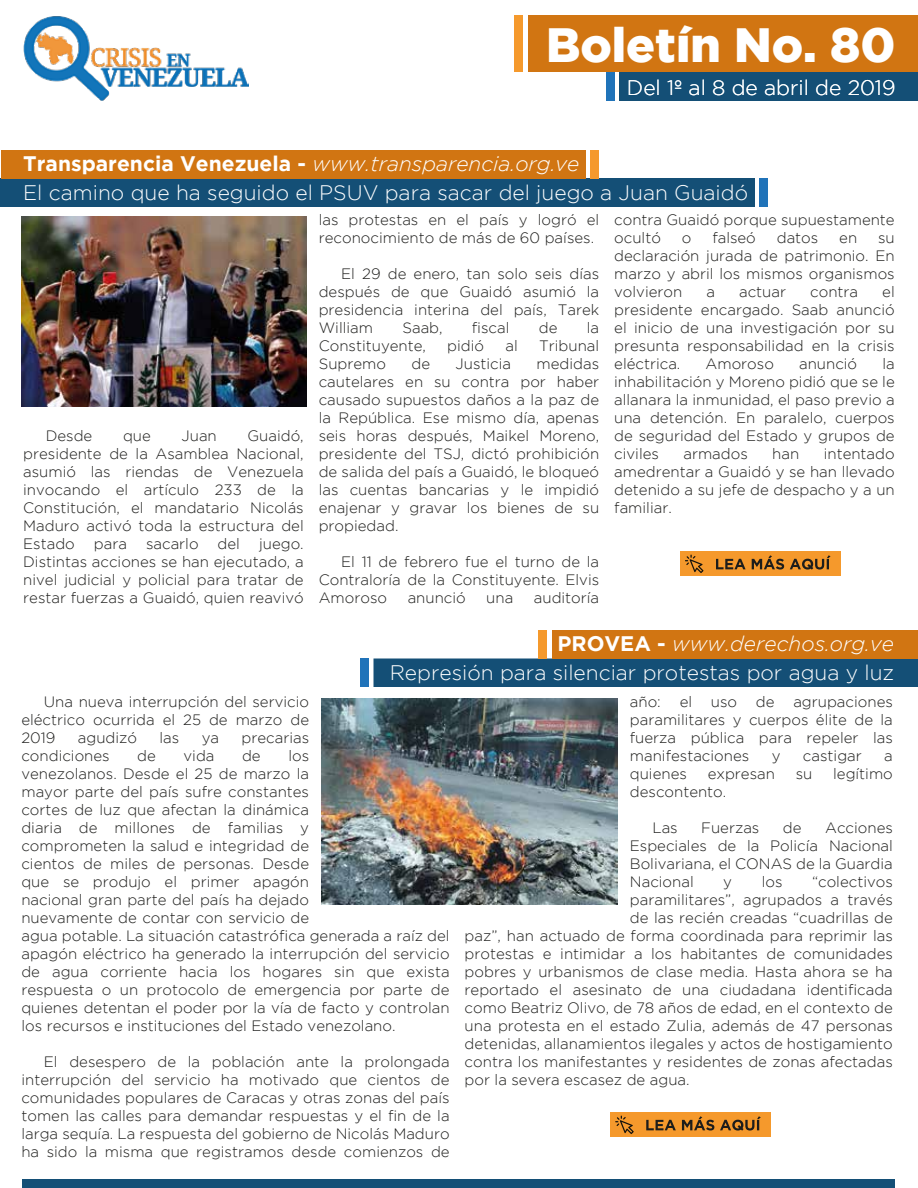
<style>
.page{position:relative;width:918px;height:1188px;background:#fff}
.page>*{position:absolute;margin:0;border:0;box-sizing:border-box;transform-origin:0 0}
.t1{font:900 48px "Gotham";color:#fff}
.t2{font:300 21px "Gotham";color:#fff}
.t3{font:italic 300 21px "Gotham";color:#fff}
.t4{font:300 15px/18px "Gotham";color:#1d1d1b;text-align:justify}
.s1{font-weight:700;font-style:normal}
</style>
<div class="page">
<div style="left:620px;top:72px;width:298px;height:28px;background:#144f76"></div>
<div style="left:606px;top:72px;width:9px;height:28px;background:#2073b9"></div>
<img style="left:23px;top:16px;width:226px;height:84px">
<div style="left:528px;top:15px;width:390px;height:57px;background:#d17512"></div>
<div style="left:514px;top:15px;width:10px;height:57px;background:#f5992c"></div>
<div style="left:22px;top:1179px;width:873px;height:9px;background:#144f76"></div>
<div style="left:0;top:178px;width:754px;height:29px;background:#144f76"></div>
<div style="left:759px;top:178px;width:9px;height:29px;background:#2073b9"></div>
<div style="left:1px;top:150px;width:585px;height:28px;background:#d17512"></div>
<div style="left:590px;top:150px;width:9px;height:28px;background:#f5992c"></div>
<div style="left:680px;top:552px;width:161px;height:24px;background:#f5992c"></div>
<svg style="left:685px;top:555px;width:19px;height:18px"></svg>
<svg style="left:716px;top:559px;width:30px;height:10px"></svg>
<svg style="left:752px;top:555px;width:32px;height:15px"></svg>
<svg style="left:790px;top:555px;width:41px;height:15px"></svg>
<img style="left:21px;top:216px;width:286px;height:190px">
<div style="left:374px;top:658px;width:544px;height:29px;background:#144f76"></div>
<div style="left:360px;top:658px;width:9px;height:29px;background:#2073b9"></div>
<div style="left:552px;top:630px;width:366px;height:28px;background:#d17512"></div>
<div style="left:538px;top:630px;width:10px;height:28px;background:#f5992c"></div>
<img style="left:321px;top:699px;width:297px;height:205px">
<div style="left:611px;top:1113px;width:160px;height:24px;background:#f5992c"></div>
<svg style="left:615px;top:1116px;width:19px;height:18px"></svg>
<svg style="left:646px;top:1120px;width:30px;height:10px"></svg>
<svg style="left:682px;top:1116px;width:32px;height:15px"></svg>
<svg style="left:720px;top:1116px;width:41px;height:15px"></svg>
<h1 class="t1" style="left:546px;top:17px;width:351px">Boletín No. 80</h1>
<h2 class="t2" style="left:627px;top:76px;width:270px">Del 1º al 8 de abril de 2019</h2>
<h2 class="t3" style="left:23px;top:152px;width:558px"><span class="s1">Transparencia Venezuela -</span> www.transparencia.org.ve</h2>
<h2 class="t2" style="left:23px;top:181px;width:726px">El camino que ha seguido el PSUV para sacar del juego a Juan Guaidó</h2>
<p class="t4" style="left:23px;top:427px;width:282px;text-indent:224px">Guaidó, presidente de la Asamblea Nacional, asumió las riendas de Venezuela invocando el artículo 233 de la Constitución, el mandatario Nicolás Maduro activó toda la estructura del Estado</p>
<p class="t4" style="left:46px;top:427px;width:48px">Desde</p>
<p class="t4" style="left:123px;top:427px;width:29px">que</p>
<p class="t4" style="left:182px;top:427px;width:37px">Juan</p>
<p class="t4" style="left:94px;top:535px;width:35px">para</p>
<p class="t4" style="left:146px;top:535px;width:54px">sacarlo</p>
<p class="t4" style="left:218px;top:535px;width:24px">del</p>
<p class="t4" style="left:23px;top:535px;width:282px;text-indent:236px">juego.<br>Distintas acciones se han ejecutado, a nivel judicial y policial para tratar de restar fuerzas a Guaidó, quien reavivó</p>
<p class="t4" style="left:319px;top:211px;width:282px">las protestas en el país y logró el reconocimiento de más de 60 países.</p>
<p class="t4" style="left:319px;top:265px;width:282px;text-indent:22px">El 29 de enero, tan solo seis días después de que Guaidó asumió la presidencia interina del país, Tarek William</p>
<p class="t4" style="left:402px;top:319px;width:42px">Saab,</p>
<p class="t4" style="left:472px;top:319px;width:39px">fiscal</p>
<p class="t4" style="left:539px;top:319px;width:20px">de</p>
<p class="t4" style="left:587px;top:319px;width:14px">la</p>
<p class="t4" style="left:319px;top:337px;width:109px">Constituyente,</p>
<p class="t4" style="left:447px;top:337px;width:38px">pidió</p>
<p class="t4" style="left:505px;top:337px;width:14px">al</p>
<p class="t4" style="left:539px;top:337px;width:62px">Tribunal</p>
<p class="t4" style="left:319px;top:355px;width:69px">Supremo</p>
<p class="t4" style="left:412px;top:355px;width:20px">de</p>
<p class="t4" style="left:456px;top:355px;width:57px">Justicia</p>
<p class="t4" style="left:319px;top:355px;width:282px;text-indent:218px">medidas cautelares en su contra por haber causado supuestos daños a la paz de la República. Ese mismo día, apenas seis horas después, Maikel Moreno, presidente del TSJ, dictó prohibición de salida del país a Guaidó, le bloqueó las cuentas bancarias y le impidió enajenar y gravar los bienes de su propiedad.</p>
<p class="t4" style="left:319px;top:553px;width:282px;text-indent:22px">El 11 de febrero fue el turno de la Contraloría de la Constituyente. Elvis Amoroso</p>
<p class="t4" style="left:408px;top:589px;width:60px">anunció</p>
<p class="t4" style="left:486px;top:589px;width:28px">una</p>
<p class="t4" style="left:534px;top:589px;width:67px">auditoría</p>
<p class="t4" style="left:614px;top:211px;width:282px">contra Guaidó porque supuestamente ocultó</p>
<p class="t4" style="left:682px;top:229px;width:11px">o</p>
<p class="t4" style="left:712px;top:229px;width:45px">falseó</p>
<p class="t4" style="left:777px;top:229px;width:43px">datos</p>
<p class="t4" style="left:839px;top:229px;width:19px">en</p>
<p class="t4" style="left:614px;top:229px;width:282px;text-indent:264px">su declaración jurada de patrimonio. En marzo y abril los mismos organismos volvieron</p>
<p class="t4" style="left:614px;top:283px;width:282px;text-indent:268px">el presidente encargado. Saab anunció el inicio de una investigación por su presunta responsabilidad en la crisis eléctrica.</p>
<p class="t4" style="left:706px;top:283px;width:10px">a</p>
<p class="t4" style="left:739px;top:283px;width:48px">actuar</p>
<p class="t4" style="left:810px;top:283px;width:49px">contra</p>
<p class="t4" style="left:614px;top:355px;width:282px;text-indent:268px">la inhabilitación y Moreno pidió que se le allanara la inmunidad, el paso previo a una detención. En paralelo, cuerpos de seguridad del Estado y grupos de civiles</p>
<p class="t4" style="left:706px;top:355px;width:70px">Amoroso</p>
<p class="t4" style="left:799px;top:355px;width:60px">anunció</p>
<p class="t4" style="left:614px;top:445px;width:282px;text-indent:210px">intentado amedrentar a Guaidó y se han llevado detenido a su jefe de despacho y a un familiar.</p>
<p class="t4" style="left:683px;top:445px;width:66px">armados</p>
<p class="t4" style="left:772px;top:445px;width:28px">han</p>
<h2 class="t3" style="left:558px;top:632px;width:338px"><span class="s1">PROVEA -</span> www.derechos.org.ve</h2>
<h2 class="t2" style="left:390px;top:661px;width:506px">Represión para silenciar protestas por agua y luz</h2>
<p class="t4" style="left:21px;top:693px;width:289px;text-indent:22px">Una nueva interrupción del servicio eléctrico ocurrida el 25 de marzo de 2019</p>
<p class="t4" style="left:78px;top:729px;width:61px">agudizó</p>
<p class="t4" style="left:160px;top:729px;width:21px">las</p>
<p class="t4" style="left:202px;top:729px;width:19px">ya</p>
<p class="t4" style="left:242px;top:729px;width:69px">precarias</p>
<p class="t4" style="left:21px;top:747px;width:90px">condiciones</p>
<p class="t4" style="left:137px;top:747px;width:20px">de</p>
<p class="t4" style="left:184px;top:747px;width:32px">vida</p>
<p class="t4" style="left:242px;top:747px;width:20px">de</p>
<p class="t4" style="left:21px;top:747px;width:430px;text-align:left;text-indent:267px">los<br>venezolanos. Desde el 25 de marzo la<br>mayor parte del país sufre constantes<br>cortes de luz que afectan la dinámica<br>diaria de millones de familias y<br>comprometen la salud e integridad de<br>cientos de miles de personas. Desde<br>que se produjo el primer apagón<br>nacional gran parte del país ha dejado<br>nuevamente de contar con servicio de<br>agua potable. La situación catastrófica generada a raíz del apagón eléctrico ha generado la interrupción del servicio de agua corriente hacia los hogares sin que exista respuesta o un protocolo de emergencia por parte de quienes detentan el poder por la vía de facto y controlan los recursos e instituciones del Estado venezolano.</p>
<p class="t4" style="left:21px;top:1053px;width:430px;text-indent:22px">El desespero de la población ante la prolongada interrupción del servicio ha motivado que cientos de comunidades populares de Caracas y otras zonas del país tomen las calles para demandar respuestas y el fin de la larga sequía. La respuesta del gobierno de Nicolás Maduro ha sido la misma que registramos desde comienzos de</p>
<p class="t4" style="left:630px;top:693px;width:33px">año:</p>
<p class="t4" style="left:680px;top:693px;width:14px">el</p>
<p class="t4" style="left:711px;top:693px;width:28px">uso</p>
<p class="t4" style="left:756px;top:693px;width:20px">de</p>
<p class="t4" style="left:630px;top:693px;width:265px;text-indent:163px">agrupaciones paramilitares y cuerpos élite de la fuerza pública para repeler las manifestaciones</p>
<p class="t4" style="left:772px;top:747px;width:10px">y</p>
<p class="t4" style="left:803px;top:747px;width:60px">castigar</p>
<p class="t4" style="left:884px;top:747px;width:10px">a</p>
<p class="t4" style="left:630px;top:765px;width:59px">quienes</p>
<p class="t4" style="left:708px;top:765px;width:69px">expresan</p>
<p class="t4" style="left:796px;top:765px;width:18px">su</p>
<p class="t4" style="left:833px;top:765px;width:61px">legítimo</p>
<p class="t4" style="left:630px;top:783px;width:98px">descontento.</p>
<p class="t4" style="left:652px;top:819px;width:27px">Las</p>
<p class="t4" style="left:701px;top:819px;width:60px">Fuerzas</p>
<p class="t4" style="left:783px;top:819px;width:20px">de</p>
<p class="t4" style="left:630px;top:819px;width:265px;text-indent:195px">Acciones Especiales de la Policía Nacional Bolivariana, el CONAS de la Guardia Nacional</p>
<p class="t4" style="left:723px;top:873px;width:10px">y</p>
<p class="t4" style="left:762px;top:873px;width:22px">los</p>
<p class="t4" style="left:812px;top:873px;width:82px">“colectivos</p>
<p class="t4" style="left:630px;top:891px;width:265px">paramilitares”, agrupados a través</p>
<p class="t4" style="left:630px;top:909px;width:265px">de las recién creadas “cuadrillas de</p>
<p class="t4" style="left:465px;top:927px;width:430px">paz”, han actuado de forma coordinada para reprimir las</p>
<p class="t4" style="left:465px;top:945px;width:430px">protestas e intimidar a los habitantes de comunidades</p>
<p class="t4" style="left:465px;top:963px;width:430px">pobres y urbanismos de clase media. Hasta ahora se ha</p>
<p class="t4" style="left:465px;top:981px;width:430px">reportado el asesinato de una ciudadana identificada</p>
<p class="t4" style="left:465px;top:999px;width:430px">como Beatriz Olivo, de 78 años de edad, en el contexto de</p>
<p class="t4" style="left:465px;top:1017px;width:430px">una protesta en el estado Zulia, además de 47 personas</p>
<p class="t4" style="left:465px;top:1035px;width:430px">detenidas, allanamientos ilegales y actos de hostigamiento</p>
<p class="t4" style="left:465px;top:1053px;width:430px">contra los manifestantes y residentes de zonas afectadas</p>
<p class="t4" style="left:465px;top:1071px;width:226px">por la severa escasez de agua.</p>
</div>
